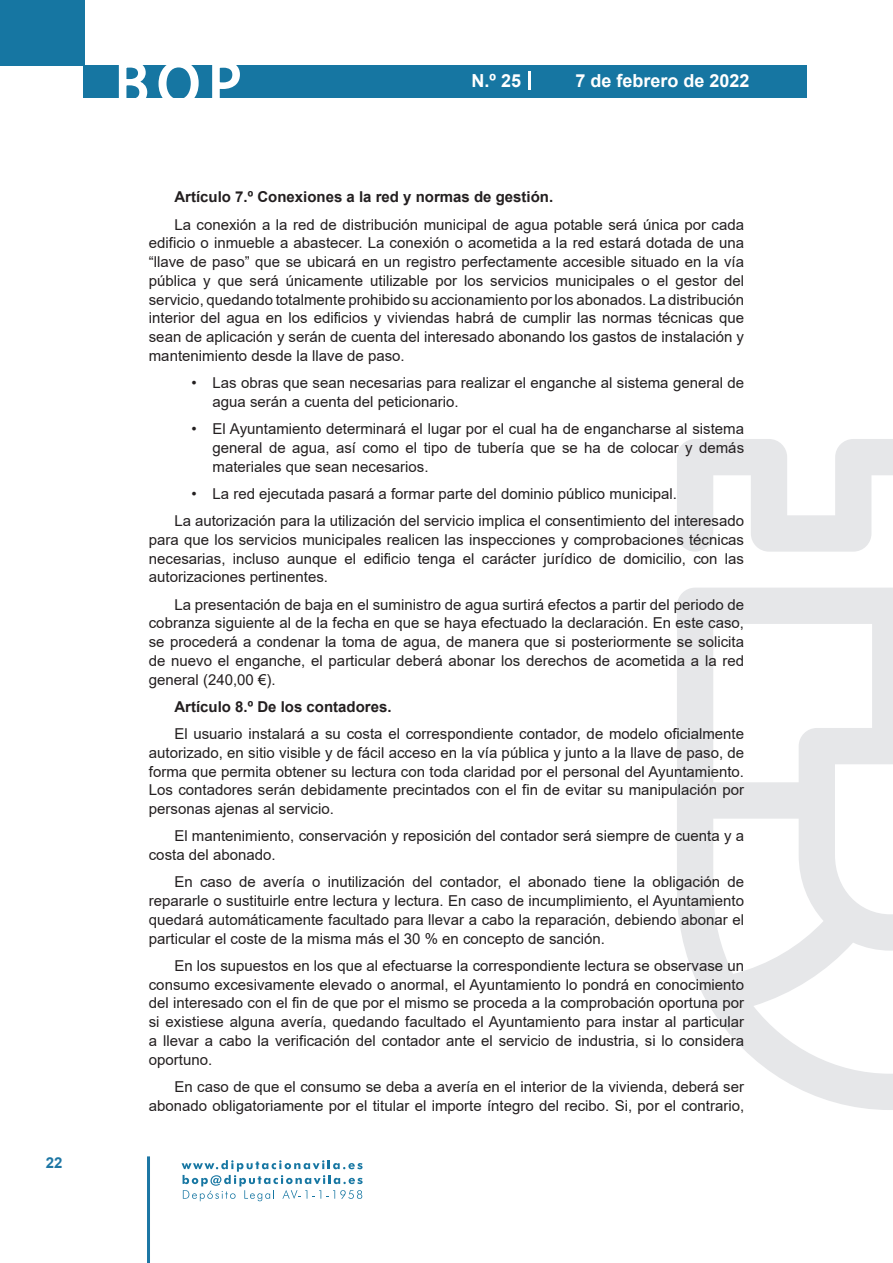
<style>
.page{position:relative;width:893px;height:1263px;background:#fff}
.page>*{position:absolute;margin:0;border:0;box-sizing:border-box;transform-origin:0 0}
.t1{font:500 61.5px "Avant Garde";color:#fff}
.t2{font:700 18px "Arial";color:#fff}
.t3{font:15px/18.8px "Arial";color:#231f20;text-align:justify}
.t4{font:700 15px "Arial";color:#231f20}
.t5{font:700 15px "Arial";color:#1d76a4}
</style>
<div class="page">
<div style="left:0;top:0;width:85px;height:65px;background:#1676a2"></div>
<div style="left:84px;top:65px;width:723px;height:33px;background:#1676a2"></div>
<svg style="left:118px;top:65px;width:30px;height:33px"></svg>
<svg style="left:158px;top:65px;width:41px;height:33px"></svg>
<svg style="left:212px;top:65px;width:28px;height:33px"></svg>
<svg style="left:182px;top:1160px;width:181px;height:41px"></svg>
<hr style="left:147px;top:1156px;width:3px;height:107px;background:#1d76a4">
<svg style="left:529px;top:71px;width:2px;height:19px"></svg>
<svg style="left:677px;top:439px;width:216px;height:671px"></svg>
<p class="t5" style="left:46px;top:1152px;width:18px">22</p>
<h1 class="t1" style="left:115px;top:46px;width:128px">BOP</h1>
<p class="t2" style="left:472px;top:68px;width:51px">N.º 25</p>
<p class="t2" style="left:575px;top:68px;width:176px">7 de febrero de 2022</p>
<p class="t4" style="left:174px;top:186px;width:380px">Artículo 7.º Conexiones a la red y normas de gestión.</p>
<p class="t3" style="left:149px;top:215px;width:597px;text-indent:26px">La conexión a la red de distribución municipal de agua potable será única por cada edificio o inmueble a abastecer. La conexión o acometida a la red estará dotada de una “llave de paso” que se ubicará en un registro perfectamente accesible situado en la vía pública y que será únicamente utilizable por los servicios municipales o el gestor del servicio, quedando totalmente prohibido su accionamiento por los abonados. La distribución interior del agua en los edificios y viviendas habrá de cumplir las normas técnicas que sean de aplicación y serán de cuenta del interesado abonando los gastos de instalación y mantenimiento desde la llave de paso.</p>
<p class="t3" style="left:213px;top:373px;width:533px;text-indent:-21px">• Las obras que sean necesarias para realizar el enganche al sistema general de agua serán a cuenta del peticionario.</p>
<p class="t3" style="left:213px;top:419px;width:533px;text-indent:-21px">• El Ayuntamiento determinará el lugar por el cual ha de engancharse al sistema general de agua, así como el tipo de tubería que se ha de colocar y demás materiales que sean necesarios.</p>
<p class="t3" style="left:174px;top:480px;width:571px;line-height:27.3px;text-indent:17px">• La red ejecutada pasará a formar parte del dominio público municipal.<br>La autorización para la utilización del servicio implica el consentimiento del interesado</p>
<p class="t3" style="left:149px;top:530px;width:597px">para que los servicios municipales realicen las inspecciones y comprobaciones técnicas necesarias, incluso aunque el edificio tenga el carácter jurídico de domicilio, con las autorizaciones pertinentes.</p>
<p class="t3" style="left:149px;top:595px;width:597px;text-indent:26px">La presentación de baja en el suministro de agua surtirá efectos a partir del periodo de cobranza siguiente al de la fecha en que se haya efectuado la declaración. En este caso, se procederá a condenar la toma de agua, de manera que si posteriormente se solicita de nuevo el enganche, el particular deberá abonar los derechos de acometida a la red general (240,00 €).</p>
<p class="t4" style="left:174px;top:696px;width:219px">Artículo 8.º De los contadores.</p>
<p class="t3" style="left:149px;top:724px;width:597px;text-indent:26px">El usuario instalará a su costa el correspondiente contador, de modelo oficialmente autorizado, en sitio visible y de fácil acceso en la vía pública y junto a la llave de paso, de forma que permita obtener su lectura con toda claridad por el personal del Ayuntamiento.<br>Los contadores serán debidamente precintados con el fin de evitar su manipulación por personas ajenas al servicio.</p>
<p class="t3" style="left:149px;top:827px;width:597px;text-indent:26px">El mantenimiento, conservación y reposición del contador será siempre de cuenta y a costa del abonado.</p>
<p class="t3" style="left:149px;top:873px;width:597px;text-indent:26px">En caso de avería o inutilización del contador, el abonado tiene la obligación de repararle o sustituirle entre lectura y lectura. En caso de incumplimiento, el Ayuntamiento quedará automáticamente facultado para llevar a cabo la reparación, debiendo abonar el particular el coste de la misma más el 30 % en concepto de sanción.</p>
<p class="t3" style="left:149px;top:956px;width:597px;text-indent:26px">En los supuestos en los que al efectuarse la correspondiente lectura se observase un consumo excesivamente elevado o anormal, el Ayuntamiento lo pondrá en conocimiento del interesado con el fin de que por el mismo se proceda a la comprobación oportuna por si existiese alguna avería, quedando facultado el Ayuntamiento para instar al particular a llevar a cabo la verificación del contador ante el servicio de industria, si lo considera oportuno.</p>
<p class="t3" style="left:149px;top:1077px;width:597px;text-align:right">En caso de que el consumo se deba a avería en el interior de la vivienda, deberá ser abonado obligatoriamente por el titular el importe íntegro del recibo. Si, por el contrario,</p>
</div>
